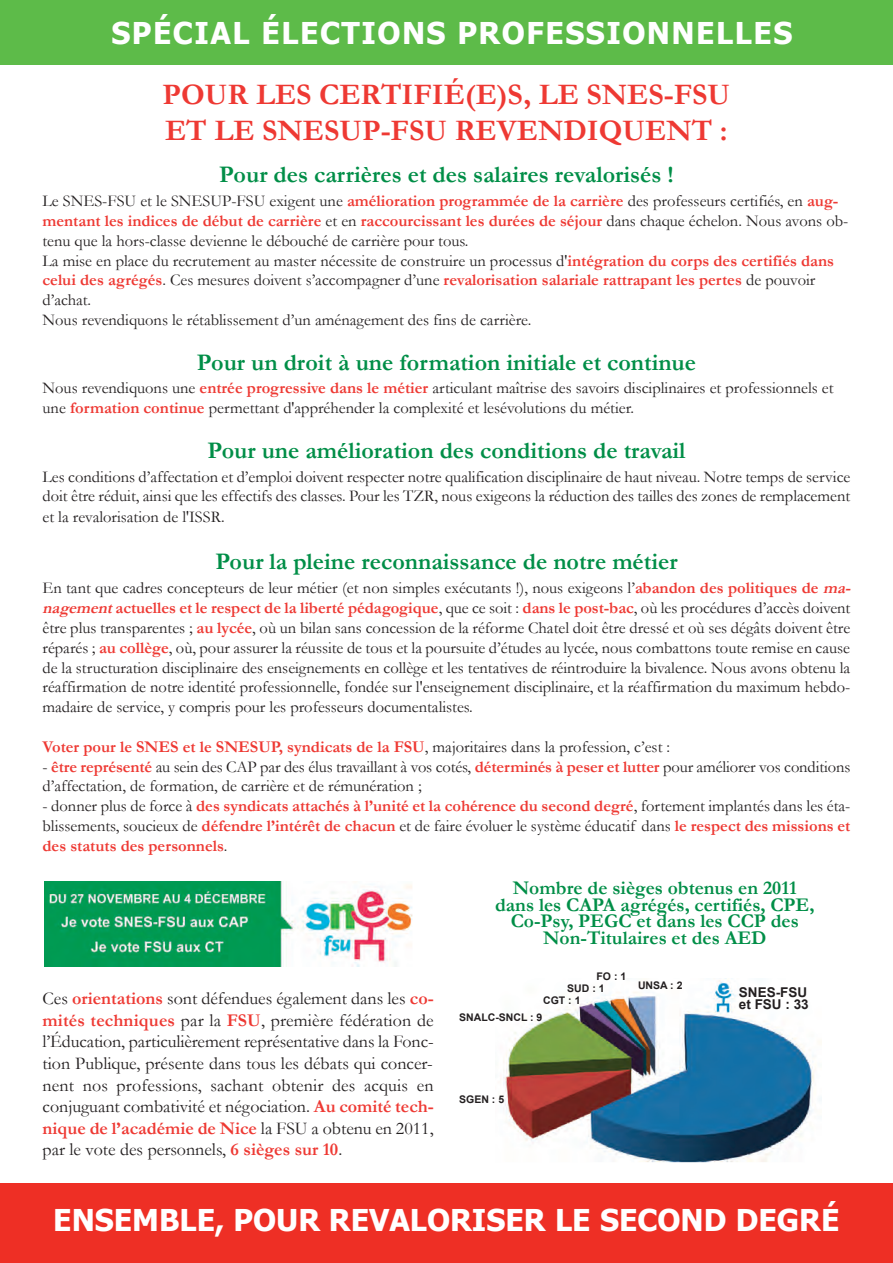
<style>
.page{position:relative;width:893px;height:1263px;background:#fff}
.page>*{position:absolute;margin:0;border:0;box-sizing:border-box;transform-origin:0 0}
.t1{font:700 30px/36px "Garamond";color:#ee3933}
.t2{font:700 30px "Tahoma";color:#fff}
.t3{font:700 30px "Tahoma";letter-spacing:.05em;color:#fff}
.t4{font:700 24px "Garamond";color:#008e47}
.t5{font:700 19.5px/16.5px "Garamond";color:#008e47;text-align:center}
.t6{font:18px/21.6px "Garamond";color:#231f20;text-align:justify}
.t7{font:16.5px/19.8px "Garamond";color:#231f20}
.t8{font:700 16.5px/19.8px "Garamond";color:#ee3933;text-align:justify}
.t9{font:700 13.5px/12px "Arial";color:#231f20}
.t10{font:700 10.5px "Arial";color:#231f20}
.s1{font-weight:700;color:#ee3933}
.s2{font-weight:700;font-style:italic;color:#ee3933}
.s3{font-weight:400;color:#231f20}
</style>
<div class="page">
<div style="left:0;top:0;width:5px;height:65px;background:#5dbb49"></div>
<div style="left:1px;top:0;width:892px;height:65px;background:#5dbb49"></div>
<div style="left:0;top:1183px;width:893px;height:80px;background:#ee2f25"></div>
<img style="left:503px;top:978px;width:318px;height:185px">
<img style="left:44px;top:881px;width:369px;height:86px">
<h1 class="t3" style="left:111px;top:14px;width:682px">SPÉCIAL ÉLECTIONS PROFESSIONNELLES</h1>
<h1 class="t1" style="left:163px;top:77px;width:569px">Pour les certiFié(e)s, le snes-Fsu et le snesuP-Fsu revendiquent :</h1>
<h2 class="t4" style="left:219px;top:162px;width:456px">Pour des carrières et des salaires revalorisés !</h2>
<p class="t7" style="left:43px;top:191px;width:807px">Le SNES-FSU et le SNESUP-FSU exigent une <span class="s1">amélioration programmée de la carrière</span> des professeurs certifiés, en <span class="s1">aug&shy;mentant les indices de début de carrière</span> et en <span class="s1">raccourcissant les durées de séjour</span> dans chaque échelon. Nous avons ob&shy;tenu que la hors-classe devienne le débouché de carrière pour tous.<br>La mise en place du recrutement au master nécessite de construire un processus d'<span class="s1">intégration du corps des certifiés dans celui des agrégés</span>. Ces mesures doivent s’accompagner d’une <span class="s1">revalorisation salariale rattrapant les pertes</span> de pouvoir d’achat.<br>Nous revendiquons le rétablissement d’un aménagement des fins de carrière.</p>
<h2 class="t4" style="left:197px;top:349px;width:500px">Pour un droit à une formation initiale et continue</h2>
<p class="t7" style="left:43px;top:379px;width:793px">Nous revendiquons une <span class="s1">entrée progressive dans le métier</span> articulant maîtrise des savoirs disciplinaires et professionnels et une <span class="s1">formation continue</span> permettant d'appréhender la complexité et lesévolutions du métier.</p>
<h2 class="t4" style="left:207px;top:437px;width:480px">Pour une amélioration des conditions de travail</h2>
<p class="t7" style="left:43px;top:467px;width:809px;line-height:20.2px;text-align:justify">Les conditions d’affectation et d’emploi doivent respecter notre qualification disciplinaire de haut niveau. Notre temps de service doit être réduit, ainsi que les effectifs des classes. Pour les TZR, nous exigeons la réduction des tailles des zones de remplacement et la revalorisation de l'ISSR.</p>
<h2 class="t4" style="left:215px;top:549px;width:464px">Pour la pleine reconnaissance de notre métier</h2>
<p class="t7" style="left:43px;top:578px;width:813px">En tant que cadres concepteurs de leur métier (et non simples exécutants !), nous exigeons l’<span class="s1">abandon des politiques de</span> <span class="s2">ma&shy;nagement</span><span class="s1">actuelles et le respect de la liberté pédagogique</span>, que ce soit : <span class="s1">dans le post-bac</span>, où les procédures d’accès doivent être plus transparentes ; <span class="s1">au lycée</span>, où un bilan sans concession de la réforme Chatel doit être dressé et où ses dégâts doivent être réparés ; <span class="s1">au collège</span>, où, pour assurer la réussite de tous et la poursuite d’études au lycée, nous combattons toute remise en cause de la structuration disciplinaire des enseignements en collège et les tentatives de réintroduire la bivalence. Nous avons obtenu la réaffirmation de notre identité professionnelle, fondée sur l'enseignement disciplinaire, et la réaffirmation du maximum hebdo&shy;madaire de service, y compris pour les professeurs documentalistes.</p>
<p class="t8" style="left:43px;top:737px;width:629px">voter pour le snes et le snesuP, syndicats de la Fsu<span class="s3">, majoritaires dans la profession, c’est :</span></p>
<p class="t7" style="left:43px;top:757px;width:809px">- <span class="s1">être représenté</span> au sein des CAP par des élus travaillant à vos cotés, <span class="s1">déterminés à peser et lutter</span> pour améliorer vos conditions d’affectation, de formation, de carrière et de rémunération ;</p>
<p class="t8" style="left:43px;top:796px;width:809px"><span class="s3">- donner plus de force à</span> des syndicats attachés à l’unité et la cohérence du second degré<span class="s3">, fortement implantés dans les éta&shy;blissements, soucieux de</span> défendre l’intérêt de chacun <span class="s3">et de faire évoluer le système éducatif dans</span> le respect des missions et des statuts des personnels<span class="s3">.</span></p>
<p class="t6" style="left:43px;top:988px;width:393px">Ces <span class="s1">orientations</span> sont défendues également dans les <span class="s1">co&shy;mités techniques</span> par la <span class="s1">Fsu</span>, première fédération de l’Éducation, particulièrement représentative dans la Fonc&shy;tion Publique, présente dans tous les débats qui concer&shy;nent nos professions, sachant obtenir des acquis en conjuguant combativité et négociation. <span class="s1">au comité tech&shy;nique de l’académie de nice</span> la FSU a obtenu en 2011, par le vote des personnels, <span class="s1">6 sièges sur 10</span>.</p>
<p class="t5" style="left:495px;top:880px;width:321px">nombre de sièges obtenus en 2011 dans les caPa agrégés, certifiés, cPe, co-Psy, Pegc et dans les ccP des non-titulaires et des aed</p>
<p class="t10" style="left:596px;top:970px;width:31px">FO : 1</p>
<p class="t10" style="left:567px;top:982px;width:39px">SUD : 1</p>
<p class="t10" style="left:543px;top:995px;width:39px">CGT : 1</p>
<p class="t10" style="left:459px;top:1012px;width:85px">SNALC-SNCL : 9</p>
<p class="t10" style="left:638px;top:980px;width:46px">UNSA : 2</p>
<p class="t10" style="left:459px;top:1093px;width:46px">SGEN : 5</p>
<p class="t9" style="left:739px;top:986px;width:71px">SNES-FSU et FSU : 33</p>
<h1 class="t2" style="left:53px;top:1201px;width:788px">ENSEMBLE, POUR REVALORISER LE SECOND DEGRÉ</h1>
</div>
